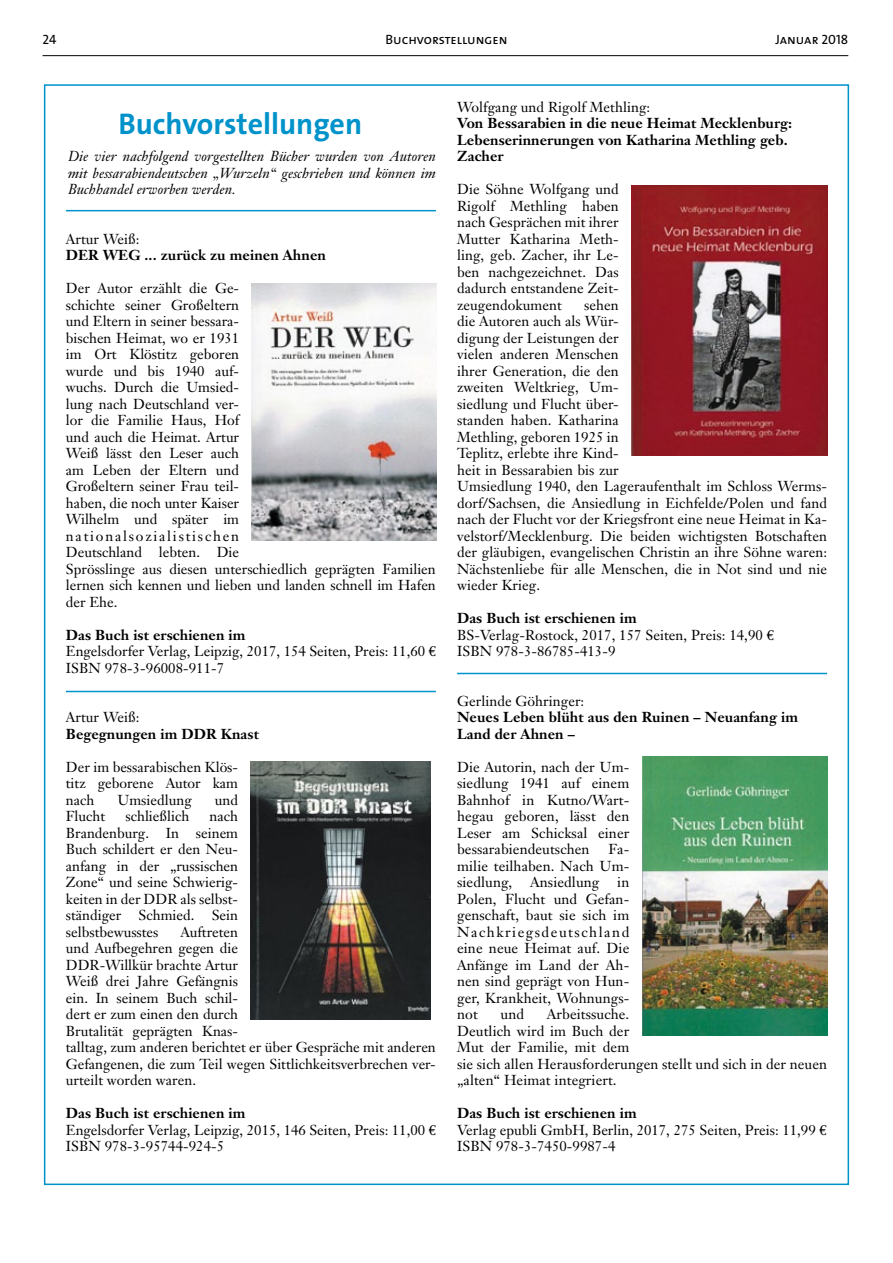
<style>
.page{position:relative;width:893px;height:1263px;background:#fff}
.page>*{position:absolute;margin:0;border:0;box-sizing:border-box;transform-origin:0 0}
.t1{font:700 30px "The Sans B7";color:#0092ca}
.t2{font:14.25px/16.5px "Janson Text";letter-spacing:.005em;color:#000}
.t3{font:700 14.25px/16.5px "Janson Text";letter-spacing:.005em;color:#000}
.t4{font:italic 14.25px/16.5px "Janson Text";letter-spacing:.005em;color:#000;text-align:justify}
.t5{font:13.5px "The Sans Caps";color:#000}
.s1{font-weight:700}
.s2{font-family:"Euro Serif"}
</style>
<div class="page">
<hr style="left:43px;top:55px;width:805px;height:1px;background:#000">
<img style="left:631px;top:186px;width:196px;height:270px">
<img style="left:642px;top:756px;width:185px;height:280px">
<hr style="left:66px;top:210px;width:370px;height:1px;background:#0092ca">
<hr style="left:66px;top:691px;width:370px;height:1px;background:#0092ca">
<hr style="left:457px;top:673px;width:370px;height:1px;background:#0092ca">
<img style="left:252px;top:283px;width:185px;height:258px">
<img style="left:251px;top:762px;width:180px;height:257px">
<p class="t5" style="left:43px;top:28px;width:16px">24</p>
<p class="t5" style="left:385px;top:28px;width:124px">Buchvorstellungen</p>
<p class="t5" style="left:775px;top:28px;width:74px">Januar 2018</p>
<h1 class="t1" style="left:118px;top:108px;width:245px">Buchvorstellungen</h1>
<p class="t4" style="left:68px;top:148px;width:369px">Die vier nachfolgend vorgestellten Bücher wurden von Autoren mit bessarabiendeutschen „Wurzeln“ geschrieben und können im Buchhandel erworben werden.</p>
<p class="t2" style="left:66px;top:230px;width:75px">Artur Weiß:</p>
<p class="t3" style="left:66px;top:247px;width:262px">DER WEG ... zurück zu meinen Ahnen</p>
<p class="t2" style="left:66px;top:280px;width:371px">Der Autor erzählt die Ge-<br>schichte seiner Großeltern<br>und Eltern in seiner bessara-<br>bischen Heimat, wo er 1931<br>im Ort Klöstitz geboren<br>wurde und bis 1940 auf-<br>wuchs. Durch die Umsied-<br>lung nach Deutschland ver-<br>lor die Familie Haus, Hof<br>und auch die Heimat. Artur<br>Weiß lässt den Leser auch<br>am Leben der Eltern und<br>Großeltern seiner Frau teil-<br>haben, die noch unter Kaiser<br>Wilhelm und später im<br>nationalsozialistischen<br>Deutschland lebten. Die<br>Sprösslinge aus diesen unterschiedlich geprägten Familien lernen sich kennen und lieben und landen schnell im Hafen der Ehe.</p>
<p class="t2" style="left:66px;top:626px;width:371px"><span class="s1">Das Buch ist erschienen im<br></span>Engelsdorfer Verlag, Leipzig, 2017, 154 Seiten, Preis: 11,60 <span class="s2">€<br></span>ISBN 978-3-96008-911-7</p>
<p class="t2" style="left:66px;top:709px;width:75px">Artur Weiß:</p>
<p class="t3" style="left:66px;top:725px;width:195px">Begegnungen im DDR Knast</p>
<p class="t2" style="left:66px;top:758px;width:174px;text-align:justify">Der im bessarabischen Klös&shy;titz geborene Autor kam nach</p>
<p class="t2" style="left:118px;top:791px;width:76px">Umsiedlung</p>
<p class="t2" style="left:215px;top:791px;width:25px">und</p>
<p class="t2" style="left:66px;top:808px;width:174px;text-align:justify;text-indent:144px">nach Brandenburg. In seinem Buch schildert er den Neu&shy;anfang in der „russischen Zone“ und seine Schwierig&shy;keiten in der DDR als selbst&shy;ständiger Schmied. Sein selbstbewusstes</p>
<p class="t2" style="left:66px;top:808px;width:41px">Flucht</p>
<p class="t2" style="left:125px;top:808px;width:65px">schließlich</p>
<p class="t2" style="left:66px;top:923px;width:371px;text-indent:114px">Auftreten<br>und Aufbegehren gegen die<br>DDR-Willkür brachte Artur<br>Weiß drei Jahre Gefängnis<br>ein. In seinem Buch schil-<br>dert er zum einen den durch<br>Brutalität geprägten Knas-<br>talltag, zum anderen berichtet er über Gespräche mit anderen<br>Gefangenen, die zum Teil wegen Sittlichkeitsverbrechen ver&shy;urteilt worden waren.</p>
<p class="t2" style="left:66px;top:1105px;width:371px"><span class="s1">Das Buch ist erschienen im<br></span>Engelsdorfer Verlag, Leipzig, 2015, 146 Seiten, Preis: 11,00 <span class="s2">€<br></span>ISBN 978-3-95744-924-5</p>
<p class="t2" style="left:457px;top:98px;width:195px">Wolfgang und Rigolf Methling:</p>
<p class="t3" style="left:457px;top:115px;width:337px">Von Bessarabien in die neue Heimat Mecklenburg:<br>Lebenserinnerungen von Katharina Methling geb.<br>Zacher</p>
<p class="t2" style="left:457px;top:181px;width:163px;text-align:justify">Die Söhne Wolfgang und Rigolf Methling haben nach Gesprächen mit ihrer Mutter Katharina Meth&shy;ling, geb. Zacher, ihr Le&shy;ben nachgezeichnet. Das dadurch entstandene Zeit&shy;zeugendokument</p>
<p class="t2" style="left:457px;top:296px;width:371px;text-indent:127px">sehen<br>die Autoren auch als Wür-<br>digung der Leistungen der<br>vielen anderen Menschen<br>ihrer Generation, die den<br>zweiten Weltkrieg, Um-<br>siedlung und Flucht über-<br>standen haben. Katharina<br>Methling, geboren 1925 in<br>Teplitz, erlebte ihre Kind-<br>heit in Bessarabien bis zur<br>Umsiedlung 1940, den Lageraufenthalt im Schloss Werms&shy;dorf/Sachsen, die Ansiedlung in Eichfelde/Polen und fand nach der Flucht vor der Kriegsfront eine neue Heimat in Ka&shy;velstorf/Mecklenburg. Die beiden wichtigsten Botschaften der gläubigen, evangelischen Christin an ihre Söhne waren:<br>Nächstenliebe für alle Menschen, die in Not sind und nie wieder Krieg.</p>
<p class="t2" style="left:457px;top:610px;width:318px"><span class="s1">Das Buch ist erschienen im<br></span>BS-Verlag-Rostock, 2017, 157 Seiten, Preis: 14,90 <span class="s2">€<br></span>ISBN 978-3-86785-413-9</p>
<p class="t2" style="left:457px;top:692px;width:129px">Gerlinde Göhringer:</p>
<p class="t3" style="left:457px;top:709px;width:342px">Neues Leben blüht aus den Ruinen – Neuanfang im<br>Land der Ahnen –</p>
<p class="t2" style="left:457px;top:758px;width:174px;text-align:justify">Die Autorin, nach der Um&shy;siedlung 1941 auf einem Bahnhof in Kutno/Wart&shy;hegau geboren, lässt den Leser am Schicksal einer bessarabiendeutschen</p>
<p class="t2" style="left:457px;top:841px;width:174px;text-align:justify;text-indent:151px">Fa&shy;milie teilhaben. Nach Um&shy;siedlung,</p>
<p class="t2" style="left:530px;top:874px;width:71px">Ansiedlung</p>
<p class="t2" style="left:457px;top:874px;width:174px;text-align:justify;text-indent:160px">in Polen, Flucht und Gefan&shy;genschaft, baut sie sich im Nachkriegsdeutschland eine neue Heimat auf. Die Anfänge im Land der Ah&shy;nen sind geprägt von Hun&shy;ger, Krankheit, Wohnungs&shy;not</p>
<p class="t2" style="left:457px;top:1006px;width:371px;text-indent:90px">Arbeitssuche.<br>Deutlich wird im Buch der<br>Mut der Familie, mit dem<br>sie sich allen Herausforderungen stellt und sich in der neuen „alten“ Heimat integriert.</p>
<p class="t2" style="left:457px;top:1105px;width:371px"><span class="s1">Das Buch ist erschienen im<br></span>Verlag epubli GmbH, Berlin, 2017, 275 Seiten, Preis: 11,99 <span class="s2">€<br></span>ISBN 978-3-7450-9987-4</p>
<p class="t2" style="left:501px;top:1006px;width:25px">und</p>
</div>
